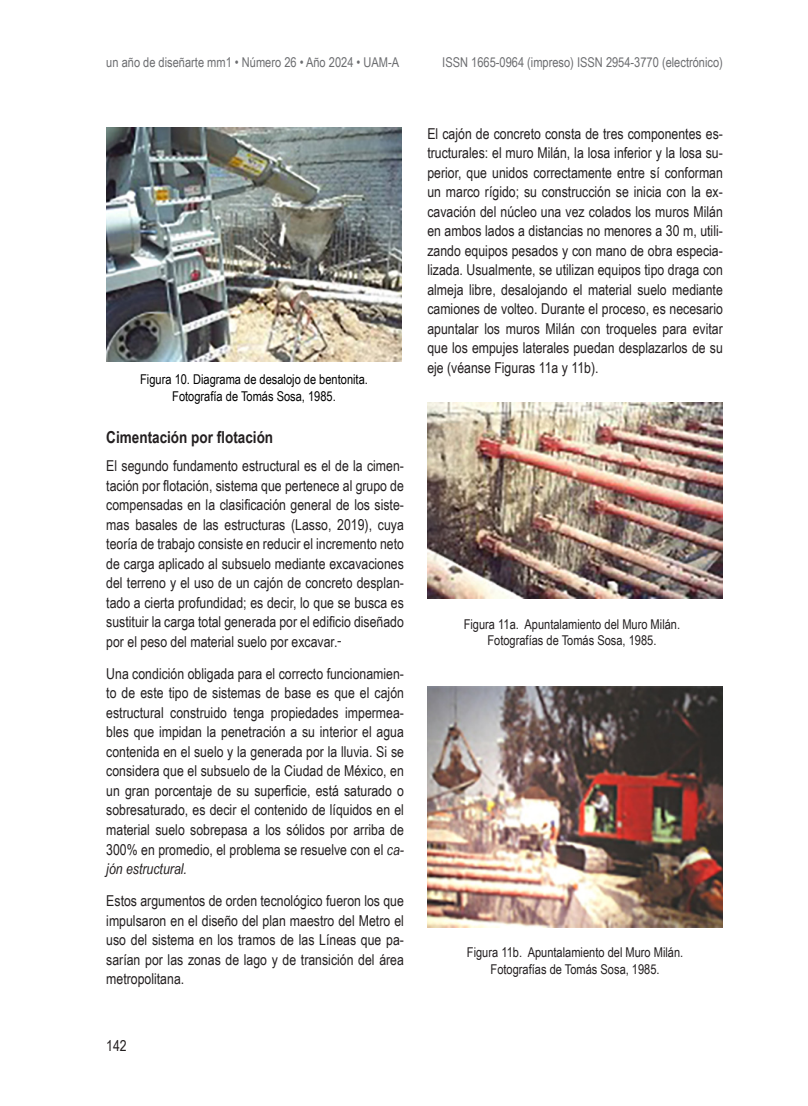
<style>
.page{position:relative;width:808px;height:1106px;background:#fff}
.page>*{position:absolute;margin:0;border:0;box-sizing:border-box;transform-origin:0 0}
.subtitulo{font:700 16.5px "Arial Narrow";color:#231f20}
.texto_corrido{font:15px/19.5px "Arial Narrow";color:#231f20;text-align:justify}
.pie_de_imagen{font:13.5px/16.5px "Arial Narrow";color:#231f20;text-align:center}
.t1{font:13.5px "Arial Narrow";color:#6c6d70}
.pie_de_imagen-2{font:13.5px/16.5px "Arial Narrow";color:#000;text-align:center}
.s1{font-style:italic}
</style>
<div class="page">
<img style="left:106px;top:128px;width:296px;height:233px">
<img style="left:427px;top:402px;width:296px;height:196px">
<img style="left:427px;top:686px;width:296px;height:241px">
<p class="t1" style="left:106px;top:52px;width:294px">un año de diseñarte mm1 • Número 26 • Año 2024 • UAM-A</p>
<p class="t1" style="left:442px;top:52px;width:282px">ISSN 1665-0964 (impreso) ISSN 2954-3770 (electrónico)</p>
<p class="pie_de_imagen-2" style="left:140px;top:371px;width:229px">Figura 10. Diagrama de desalojo de bentonita.<br>Fotografía de Tomás Sosa, 1985.</p>
<p class="subtitulo" style="left:106px;top:425px;width:168px">Cimentación por flotación</p>
<p class="texto_corrido" style="left:106px;top:455px;width:299px">El segundo fundamento estructural es el de la cimen&shy;tación por flotación, sistema que pertenece al grupo de compensadas en la clasificación general de los siste&shy;mas basales de las estructuras (Lasso, 2019), cuya teoría de trabajo consiste en reducir el incremento neto de carga aplicado al subsuelo mediante excavaciones del terreno y el uso de un cajón de concreto desplan&shy;tado a cierta profundidad; es decir, lo que se busca es sustituir la carga total generada por el edificio diseñado por el peso del material suelo por excavar.</p>
<p class="texto_corrido" style="left:106px;top:663px;width:299px">Una condición obligada para el correcto funcionamien&shy;to de este tipo de sistemas de base es que el cajón estructural construido tenga propiedades impermea&shy;bles que impidan la penetración a su interior el agua contenida en el suelo y la generada por la lluvia. Si se considera que el subsuelo de la Ciudad de México, en un gran porcentaje de su superficie, está saturado o sobresaturado, es decir el contenido de líquidos en el material suelo sobrepasa a los sólidos por arriba de 300% en promedio, el problema se resuelve con el <span class="s1">ca&shy;jón estructural.</span></p>
<p class="texto_corrido" style="left:106px;top:890px;width:299px">Estos argumentos de orden tecnológico fueron los que impulsaron en el diseño del plan maestro del Metro el uso del sistema en los tramos de las Líneas que pa&shy;sarían por las zonas de lago y de transición del área metropolitana.</p>
<p class="texto_corrido" style="left:106px;top:1035px;width:22px">142</p>
<p class="texto_corrido" style="left:427px;top:123px;width:297px">El cajón de concreto consta de tres componentes es&shy;tructurales: el muro Milán, la losa inferior y la losa su&shy;perior, que unidos correctamente entre sí conforman un marco rígido; su construcción se inicia con la ex&shy;cavación del núcleo una vez colados los muros Milán en ambos lados a distancias no menores a 30 m, utili&shy;zando equipos pesados y con mano de obra especia&shy;lizada. Usualmente, se utilizan equipos tipo draga con almeja libre, desalojando el material suelo mediante camiones de volteo. Durante el proceso, es necesario apuntalar los muros Milán con troqueles para evitar que los empujes laterales puedan desplazarlos de su eje (véanse Figuras 11a y 11b).</p>
<p class="pie_de_imagen" style="left:464px;top:615px;width:218px">Figura 11a. Apuntalamiento del Muro Milán.<br>Fotografías de Tomás Sosa, 1985.</p>
<p class="pie_de_imagen" style="left:467px;top:943px;width:218px">Figura 11b. Apuntalamiento del Muro Milán.<br>Fotografías de Tomás Sosa, 1985.</p>
</div>
